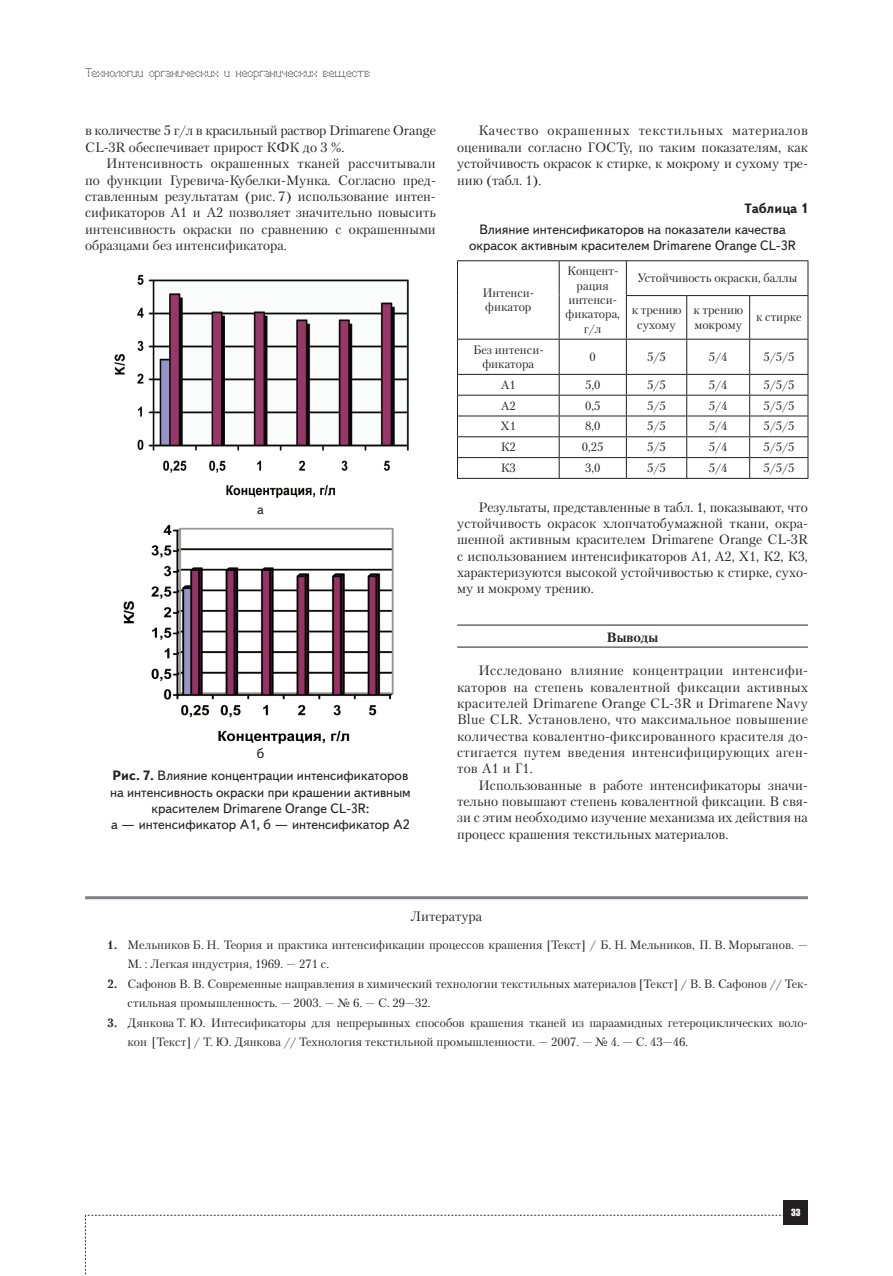
<style>
.page{position:relative;width:893px;height:1276px;background:#fff}
.page>*{position:absolute;margin:0;border:0;box-sizing:border-box;transform-origin:0 0}
.t1{font:13.5px/16.4px "Petersburg C";color:#231f20;text-align:justify}
.t2{font:13.5px/16.2px "Text Book C";color:#231f20;text-align:center}
.t3{font:700 13.5px "Text Book C";color:#231f20}
.t4{font:700 13.5px "Petersburg C";color:#231f20}
.t5{font:12px/14.4px "Petersburg C";color:#231f20}
.t6{font:12px "Perfo";letter-spacing:.015em;color:#231f20}
.t7{font:9px "Impact";color:#fff}
.s1{font-weight:700}
</style>
<div class="page">
<svg style="left:85px;top:1215px;width:699px;height:61px"></svg>
<div style="left:784px;top:1200px;width:24px;height:25px;background:#231f20"></div>
<img style="left:114px;top:274px;width:295px;height:224px">
<img style="left:123px;top:524px;width:271px;height:220px">
<hr style="left:457px;top:624px;width:351px;height:1px;background:#231f20">
<hr style="left:457px;top:647px;width:351px;height:1px;background:#231f20">
<hr style="left:457px;top:260px;width:102px;height:1px;background:#231f20">
<hr style="left:457px;top:261px;width:1px;height:34px;background:#231f20">
<hr style="left:559px;top:260px;width:67px;height:1px;background:#231f20">
<hr style="left:559px;top:261px;width:1px;height:34px;background:#231f20">
<hr style="left:626px;top:260px;width:61px;height:1px;background:#231f20">
<hr style="left:626px;top:261px;width:1px;height:34px;background:#231f20">
<hr style="left:687px;top:260px;width:63px;height:1px;background:#231f20">
<hr style="left:750px;top:260px;width:58px;height:1px;background:#231f20">
<hr style="left:808px;top:261px;width:1px;height:34px;background:#231f20">
<hr style="left:457px;top:295px;width:1px;height:44px;background:#231f20">
<hr style="left:559px;top:295px;width:1px;height:44px;background:#231f20">
<hr style="left:626px;top:296px;width:1px;height:43px;background:#231f20">
<hr style="left:749px;top:296px;width:1px;height:43px;background:#231f20">
<hr style="left:808px;top:296px;width:1px;height:43px;background:#231f20">
<hr style="left:457px;top:339px;width:102px;height:1px;background:#231f20">
<hr style="left:457px;top:339px;width:1px;height:35px;background:#231f20">
<hr style="left:559px;top:339px;width:67px;height:1px;background:#231f20">
<hr style="left:559px;top:339px;width:1px;height:35px;background:#231f20">
<hr style="left:626px;top:339px;width:61px;height:1px;background:#231f20">
<hr style="left:626px;top:339px;width:1px;height:35px;background:#231f20">
<hr style="left:687px;top:339px;width:63px;height:1px;background:#231f20">
<hr style="left:750px;top:339px;width:58px;height:1px;background:#231f20">
<hr style="left:749px;top:339px;width:1px;height:35px;background:#231f20">
<hr style="left:808px;top:339px;width:1px;height:35px;background:#231f20">
<hr style="left:457px;top:374px;width:102px;height:1px;background:#231f20">
<hr style="left:559px;top:374px;width:67px;height:1px;background:#231f20">
<hr style="left:626px;top:374px;width:61px;height:1px;background:#231f20">
<hr style="left:687px;top:374px;width:63px;height:1px;background:#231f20">
<hr style="left:750px;top:374px;width:58px;height:1px;background:#231f20">
<hr style="left:457px;top:395px;width:102px;height:1px;background:#231f20">
<hr style="left:559px;top:395px;width:67px;height:1px;background:#231f20">
<hr style="left:626px;top:395px;width:61px;height:1px;background:#231f20">
<hr style="left:687px;top:395px;width:63px;height:1px;background:#231f20">
<hr style="left:750px;top:395px;width:58px;height:1px;background:#231f20">
<hr style="left:457px;top:415px;width:102px;height:1px;background:#231f20">
<hr style="left:559px;top:415px;width:67px;height:1px;background:#231f20">
<hr style="left:626px;top:415px;width:61px;height:1px;background:#231f20">
<hr style="left:687px;top:415px;width:63px;height:1px;background:#231f20">
<hr style="left:750px;top:415px;width:58px;height:1px;background:#231f20">
<hr style="left:457px;top:436px;width:102px;height:1px;background:#231f20">
<hr style="left:559px;top:436px;width:67px;height:1px;background:#231f20">
<hr style="left:626px;top:436px;width:61px;height:1px;background:#231f20">
<hr style="left:687px;top:436px;width:63px;height:1px;background:#231f20">
<hr style="left:750px;top:436px;width:58px;height:1px;background:#231f20">
<hr style="left:457px;top:457px;width:102px;height:1px;background:#231f20">
<svg style="left:457px;top:375px;width:1px;height:103px"></svg>
<hr style="left:559px;top:457px;width:67px;height:1px;background:#231f20">
<svg style="left:559px;top:375px;width:1px;height:103px"></svg>
<hr style="left:626px;top:457px;width:61px;height:1px;background:#231f20">
<svg style="left:626px;top:375px;width:1px;height:103px"></svg>
<hr style="left:687px;top:457px;width:63px;height:1px;background:#231f20">
<hr style="left:750px;top:457px;width:58px;height:1px;background:#231f20">
<svg style="left:749px;top:375px;width:1px;height:103px"></svg>
<svg style="left:808px;top:375px;width:1px;height:103px"></svg>
<hr style="left:457px;top:478px;width:102px;height:1px;background:#231f20">
<hr style="left:559px;top:478px;width:67px;height:1px;background:#231f20">
<hr style="left:626px;top:478px;width:61px;height:1px;background:#231f20">
<hr style="left:687px;top:478px;width:63px;height:1px;background:#231f20">
<hr style="left:750px;top:478px;width:58px;height:1px;background:#231f20">
<hr style="left:686px;top:296px;width:1px;height:43px;background:#231f20">
<hr style="left:686px;top:339px;width:1px;height:35px;background:#231f20">
<hr style="left:626px;top:295px;width:61px;height:1px;background:#231f20">
<hr style="left:687px;top:295px;width:63px;height:1px;background:#231f20">
<hr style="left:750px;top:295px;width:58px;height:1px;background:#231f20">
<svg style="left:686px;top:375px;width:1px;height:103px"></svg>
<hr style="left:85px;top:896px;width:723px;height:3px;background:#808285">
<p class="t6" style="left:85px;top:66px;width:287px">Технологии органических и неорганических веществ</p>
<p class="t1" style="left:85px;top:122px;width:352px">в количестве 5 г/л в красильный раствор Drimarene Orange<br>CL-3R обеспечивает прирост КФК до 3 %.</p>
<p class="t1" style="left:85px;top:155px;width:352px;text-indent:21px">Интенсивность окрашенных тканей рассчитывали по функции Гуревича-Кубелки-Мунка. Согласно пред&shy;ставленным результатам (рис. 7) использование интен&shy;сификаторов А1 и А2 позволяет значительно повысить интенсивность окраски по сравнению с окрашенными образцами без интенсификатора.</p>
<p class="t2" style="left:257px;top:502px;width:8px">а</p>
<p class="t2" style="left:113px;top:743px;width:297px;line-height:22px">б<br><span class="s1">Рис. 7.</span> Влияние концентрации интенсификаторов</p>
<p class="t2" style="left:110px;top:784px;width:302px">на интенсивность окраски при крашении активным красителем Drimarene Orange CL-3R:<br>а — интенсификатор А1, б — интенсификатор А2</p>
<p class="t1" style="left:457px;top:122px;width:352px;text-indent:21px">Качество окрашенных текстильных материалов оценивали согласно ГОСТу, по таким показателям, как устойчивость окрасок к стирке, к мокрому и сухому тре&shy;нию (табл. 1).</p>
<p class="t3" style="left:744px;top:201px;width:65px">Таблица 1</p>
<p class="t2" style="left:469px;top:221px;width:328px">Влияние интенсификаторов на показатели качества окрасок активным красителем Drimarene Orange CL-3R</p>
<p class="t5" style="left:482px;top:285px;width:52px">Интенси&shy;фикатор</p>
<p class="t5" style="left:566px;top:264px;width:56px;text-align:center">Концент&shy;рация интенси&shy;фикатора, г/л</p>
<p class="t5" style="left:637px;top:271px;width:162px">Устойчивость окраски, баллы</p>
<p class="t5" style="left:632px;top:303px;width:51px;text-align:center">к трению сухому</p>
<p class="t5" style="left:693px;top:303px;width:51px">к трению мокрому</p>
<p class="t5" style="left:756px;top:310px;width:47px">к стирке</p>
<p class="t5" style="left:473px;top:342px;width:71px;text-align:center">Без интенси&shy;фикатора</p>
<p class="t5" style="left:590px;top:349px;width:8px">0</p>
<p class="t5" style="left:647px;top:349px;width:20px">5/5</p>
<p class="t5" style="left:709px;top:349px;width:20px">5/4</p>
<p class="t5" style="left:763px;top:349px;width:32px">5/5/5</p>
<p class="t5" style="left:501px;top:377px;width:16px">А1</p>
<p class="t5" style="left:585px;top:377px;width:17px">5,0</p>
<p class="t5" style="left:647px;top:377px;width:20px">5/5</p>
<p class="t5" style="left:709px;top:377px;width:20px">5/4</p>
<p class="t5" style="left:763px;top:377px;width:32px">5/5/5</p>
<p class="t5" style="left:501px;top:398px;width:16px">А2</p>
<p class="t5" style="left:585px;top:398px;width:17px">0,5</p>
<p class="t5" style="left:647px;top:398px;width:20px">5/5</p>
<p class="t5" style="left:709px;top:398px;width:20px">5/4</p>
<p class="t5" style="left:763px;top:398px;width:32px">5/5/5</p>
<p class="t5" style="left:501px;top:419px;width:17px">Х1</p>
<p class="t5" style="left:585px;top:419px;width:17px">8,0</p>
<p class="t5" style="left:647px;top:419px;width:20px">5/5</p>
<p class="t5" style="left:709px;top:419px;width:20px">5/4</p>
<p class="t5" style="left:763px;top:419px;width:32px">5/5/5</p>
<p class="t5" style="left:501px;top:440px;width:17px">К2</p>
<p class="t5" style="left:582px;top:440px;width:23px">0,25</p>
<p class="t5" style="left:647px;top:440px;width:20px">5/5</p>
<p class="t5" style="left:709px;top:440px;width:20px">5/4</p>
<p class="t5" style="left:763px;top:440px;width:32px">5/5/5</p>
<p class="t5" style="left:501px;top:460px;width:17px">К3</p>
<p class="t5" style="left:585px;top:460px;width:17px">3,0</p>
<p class="t5" style="left:647px;top:460px;width:20px">5/5</p>
<p class="t5" style="left:709px;top:460px;width:20px">5/4</p>
<p class="t5" style="left:763px;top:460px;width:32px">5/5/5</p>
<p class="t1" style="left:457px;top:498px;width:352px;text-indent:21px">Результаты, представленные в табл. 1, показывают, что устойчивость окрасок хлопчатобумажной ткани, окра&shy;шенной активным красителем Drimarene Orange CL-3R с использованием интенсификаторов А1, А2, Х1, К2, К3, характеризуются высокой устойчивостью к стирке, сухо&shy;му и мокрому трению.</p>
<p class="t4" style="left:607px;top:629px;width:53px">Выводы</p>
<p class="t1" style="left:457px;top:662px;width:352px;text-indent:21px">Исследовано влияние концентрации интенсифи&shy;каторов на степень ковалентной фиксации активных красителей Drimarene Orange CL-3R и Drimarene Navy Blue CLR. Установлено, что максимальное повышение количества ковалентно-фиксированного красителя до&shy;стигается путем введения интенсифицирующих аген&shy;тов А1 и Г1.</p>
<p class="t1" style="left:457px;top:776px;width:352px;text-indent:21px">Использованные в работе интенсификаторы значи&shy;тельно повышают степень ковалентной фиксации. В свя&shy;зи с этим необходимо изучение механизма их действия на процесс крашения текстильных материалов.</p>
<p class="t1" style="left:411px;top:907px;width:73px">Литература</p>
<p class="t5" style="left:128px;top:934px;width:682px;line-height:19.5px;text-indent:-20px"><span class="s1">1.</span> Мельников Б. Н. Теория и практика интенсификации процессов крашения [Текст] / Б. Н. Мельников, П. В. Морыганов. —<br>М. : Легкая индустрия, 1969. — 271 с.</p>
<p class="t5" style="left:128px;top:973px;width:682px;line-height:19.5px;text-indent:-20px"><span class="s1">2.</span> Сафонов В. В. Современные направления в химический технологии текстильных материалов [Текст] / В. В. Сафонов // Тек&shy;стильная промышленность. — 2003. — № 6. — С. 29—32.</p>
<p class="t5" style="left:128px;top:1012px;width:682px;line-height:19.5px;text-indent:-20px"><span class="s1">3.</span> Дянкова Т. Ю. Интесификаторы для непрерывных способов крашения тканей из параамидных гетероциклических воло&shy;кон [Текст] / Т. Ю. Дянкова // Технология текстильной промышленности. — 2007. — № 4. — С. 43—46.</p>
<p class="t7" style="left:791px;top:1205px;width:11px">33</p>
</div>
